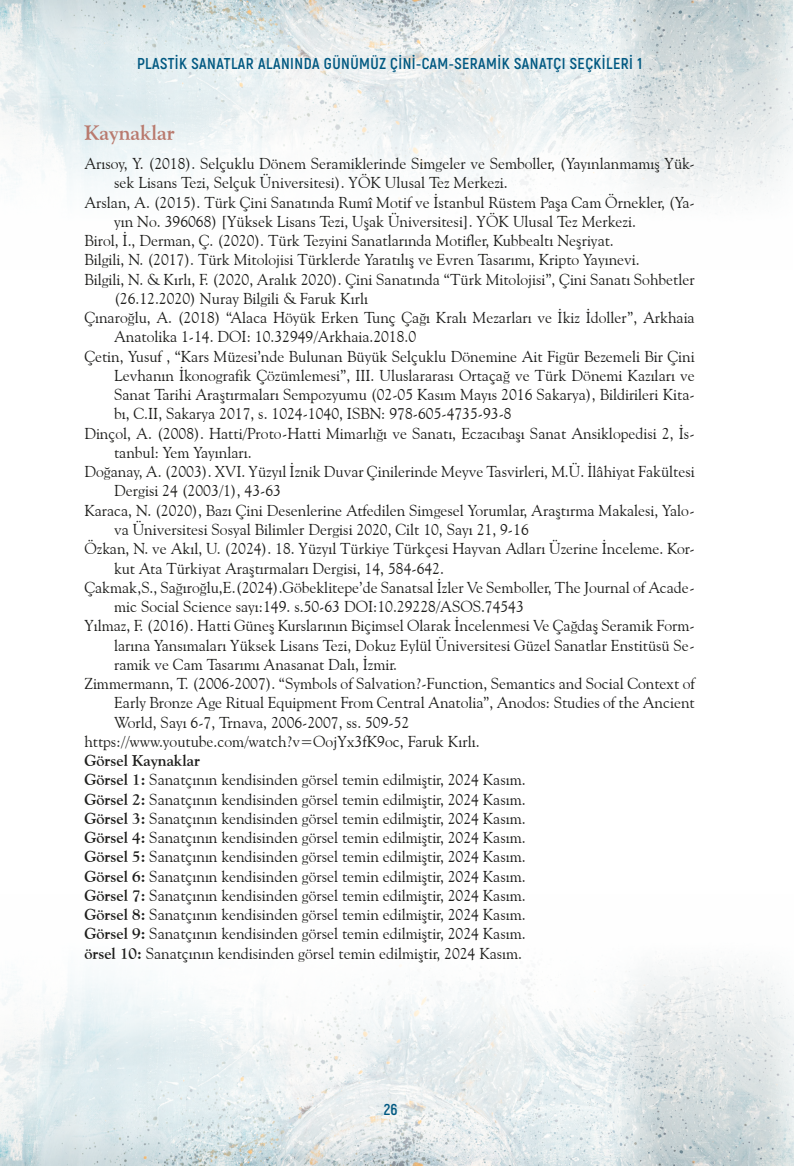
<style>
.page{position:relative;width:794px;height:1166px;background:#fff}
.page>*{position:absolute;margin:0;border:0;box-sizing:border-box;transform-origin:0 0}
.başlık_2{font:700 21px "Goudy Old Style BT";color:#b97a6e}
.kaynaklar{font:15.75px/19.2px "Goudy Old Style BT";color:#1d1d1b}
.t1{font:700 15.75px "Akrobat";letter-spacing:.03em;color:#005881}
.kaynaklar-2{font:700 15.75px "Goudy Old Style BT";color:#1d1d1b}
.s1{font-weight:700}
</style>
<div class="page">
<img style="left:0;top:957px;width:793px;height:209px">
<img style="left:0;top:0;width:792px;height:207px">
<p class="t1" style="left:137px;top:54px;width:506px">PLASTİK SANATLAR ALANINDA GÜNÜMÜZ ÇİNİ-CAM-SERAMİK SANATÇI SEÇKİLERİ 1</p>
<p class="başlık_2" style="left:84px;top:120px;width:92px">Kaynaklar</p>
<p class="kaynaklar" style="left:114px;top:154px;width:582px;text-indent:-30px">Arısoy, Y. (2018). Selçuklu Dönem Seramiklerinde Simgeler ve Semboller, (Yayınlanmamış Yük&shy;sek Lisans Tezi, Selçuk Üniversitesi). YÖK Ulusal Tez Merkezi.</p>
<p class="kaynaklar" style="left:114px;top:192px;width:582px;text-indent:-30px">Arslan, A. (2015). Türk Çini Sanatında Rumî Motif ve İstanbul Rüstem Paşa Cam Örnekler, (Ya&shy;yın No. 396068) [Yüksek Lisans Tezi, Uşak Üniversitesi]. YÖK Ulusal Tez Merkezi.</p>
<p class="kaynaklar" style="left:84px;top:231px;width:531px">Birol, İ., Derman, Ç. (2020). Türk Tezyini Sanatlarında Motifler, Kubbealtı Neşriyat.</p>
<p class="kaynaklar" style="left:84px;top:250px;width:557px">Bilgili, N. (2017). Türk Mitolojisi Türklerde Yaratılış ve Evren Tasarımı, Kripto Yayınevi.</p>
<p class="kaynaklar" style="left:114px;top:269px;width:582px;text-indent:-30px">Bilgili, N. &amp; Kırlı, F. (2020, Aralık 2020). Çini Sanatında “Türk Mitolojisi”, Çini Sanatı Sohbetler (26.12.2020) Nuray Bilgili &amp; Faruk Kırlı</p>
<p class="kaynaklar" style="left:114px;top:308px;width:582px;text-indent:-30px">Çınaroğlu, A. (2018) “Alaca Höyük Erken Tunç Çağı Kralı Mezarları ve İkiz İdoller”, Arkhaia<br>Anatolika 1-14. DOI: 10.32949/Arkhaia.2018.0</p>
<p class="kaynaklar" style="left:114px;top:346px;width:582px;text-align:justify;text-indent:-30px">Çetin, Yusuf , “Kars Müzesi’nde Bulunan Büyük Selçuklu Dönemine Ait Figür Bezemeli Bir Çini Levhanın İkonografik Çözümlemesi”, III. Uluslararası Ortaçağ ve Türk Dönemi Kazıları ve Sanat Tarihi Araştırmaları Sempozyumu (02-05 Kasım Mayıs 2016 Sakarya), Bildirileri Kita&shy;bı, C.II, Sakarya 2017, s. 1024-1040, ISBN: 978-605-4735-93-8</p>
<p class="kaynaklar" style="left:114px;top:423px;width:582px;text-indent:-30px">Dinçol, A. (2008). Hatti/Proto-Hatti Mimarlığı ve Sanatı, Eczacıbaşı Sanat Ansiklopedisi 2, İs&shy;tanbul: Yem Yayınları.</p>
<p class="kaynaklar" style="left:114px;top:462px;width:582px;text-indent:-30px">Doğanay, A. (2003). XVI. Yüzyıl İznik Duvar Çinilerinde Meyve Tasvirleri, M.Ü. İlâhiyat Fakültesi<br>Dergisi 24 (2003/1), 43-63</p>
<p class="kaynaklar" style="left:114px;top:500px;width:582px;text-indent:-30px">Karaca, N. (2020), Bazı Çini Desenlerine Atfedilen Simgesel Yorumlar, Araştırma Makalesi, Yalo&shy;va Üniversitesi Sosyal Bilimler Dergisi 2020, Cilt 10, Sayı 21, 9-16</p>
<p class="kaynaklar" style="left:114px;top:539px;width:582px;text-indent:-30px">Özkan, N. ve Akıl, U. (2024). 18. Yüzyıl Türkiye Türkçesi Hayvan Adları Üzerine İnceleme. Kor&shy;kut Ata Türkiyat Araştırmaları Dergisi, 14, 584-642.</p>
<p class="kaynaklar" style="left:114px;top:577px;width:582px;text-indent:-30px">Çakmak,S., Sağıroğlu,E.(2024).Göbeklitepe’de Sanatsal İzler Ve Semboller, The Journal of Acade&shy;mic Social Science sayı:149. s.50-63 DOI:10.29228/ASOS.74543</p>
<p class="kaynaklar" style="left:114px;top:616px;width:582px;text-align:justify;text-indent:-30px">Yılmaz, F. (2016). Hatti Güneş Kurslarının Biçimsel Olarak İncelenmesi Ve Çağdaş Seramik Form&shy;larına Yansımaları Yüksek Lisans Tezi, Dokuz Eylül Üniversitesi Güzel Sanatlar Enstitüsü Se&shy;ramik ve Cam Tasarımı Anasanat Dalı, İzmir.</p>
<p class="kaynaklar" style="left:114px;top:674px;width:582px;text-align:justify;text-indent:-30px">Zimmermann, T. (2006-2007). “Symbols of Salvation?-Function, Semantics and Social Context of Early Bronze Age Ritual Equipment From Central Anatolia”, Anodos: Studies of the Ancient World, Sayı 6-7, Trnava, 2006-2007, ss. 509-52</p>
<p class="kaynaklar" style="left:84px;top:731px;width:397px">https://www.youtube.com/watch?v=OojYx3fK9oc, Faruk Kırlı.</p>
<p class="kaynaklar-2" style="left:84px;top:751px;width:117px">Görsel Kaynaklar</p>
<p class="kaynaklar" style="left:84px;top:770px;width:443px"><span class="s1">Görsel 1:</span> Sanatçının kendisinden görsel temin edilmiştir, 2024 Kasım.</p>
<p class="kaynaklar" style="left:84px;top:789px;width:443px"><span class="s1">Görsel 2:</span> Sanatçının kendisinden görsel temin edilmiştir, 2024 Kasım.</p>
<p class="kaynaklar" style="left:84px;top:808px;width:443px"><span class="s1">Görsel 3:</span> Sanatçının kendisinden görsel temin edilmiştir, 2024 Kasım.</p>
<p class="kaynaklar" style="left:84px;top:828px;width:443px"><span class="s1">Görsel 4:</span> Sanatçının kendisinden görsel temin edilmiştir, 2024 Kasım.</p>
<p class="kaynaklar" style="left:84px;top:847px;width:443px"><span class="s1">Görsel 5:</span> Sanatçının kendisinden görsel temin edilmiştir, 2024 Kasım.</p>
<p class="kaynaklar" style="left:84px;top:866px;width:443px"><span class="s1">Görsel 6:</span> Sanatçının kendisinden görsel temin edilmiştir, 2024 Kasım.</p>
<p class="kaynaklar" style="left:84px;top:885px;width:443px"><span class="s1">Görsel 7:</span> Sanatçının kendisinden görsel temin edilmiştir, 2024 Kasım.</p>
<p class="kaynaklar" style="left:84px;top:905px;width:443px"><span class="s1">Görsel 8:</span> Sanatçının kendisinden görsel temin edilmiştir, 2024 Kasım.</p>
<p class="kaynaklar" style="left:84px;top:924px;width:443px"><span class="s1">Görsel 9:</span> Sanatçının kendisinden görsel temin edilmiştir, 2024 Kasım.</p>
<p class="kaynaklar" style="left:84px;top:943px;width:439px"><span class="s1">örsel 10:</span> Sanatçının kendisinden görsel temin edilmiştir, 2024 Kasım.</p>
<p class="t1" style="left:384px;top:1099px;width:15px">26</p>
</div>
